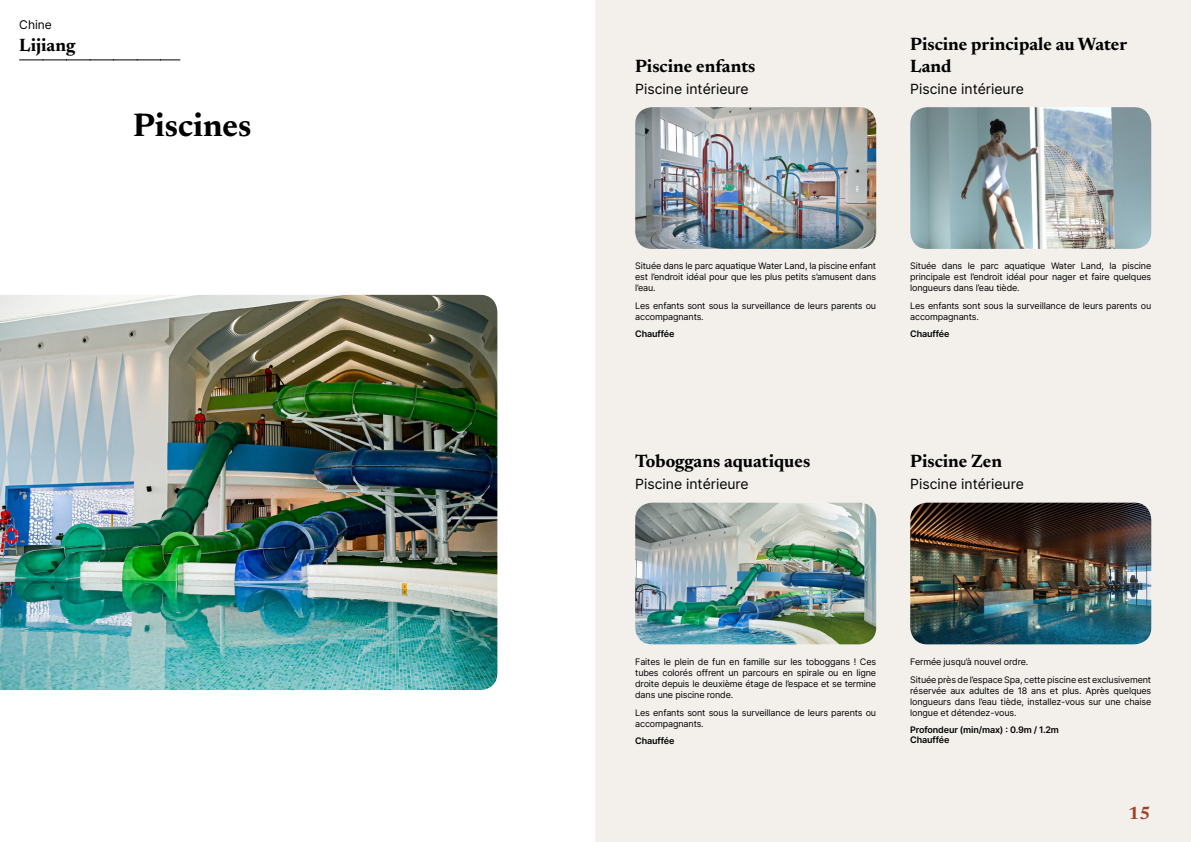
<style>
.page{position:relative;width:1191px;height:842px;background:#fff}
.page>*{position:absolute;margin:0;border:0;box-sizing:border-box;transform-origin:0 0}
.t1{font:700 33px "Newsreader 24 pt";color:#000}
.t2{font:700 18px/22px "Newsreader 24 pt";color:#000}
.t3{font:700 18px "Newsreader 24 pt";color:#9d432c}
.t4{font:14px "Inter";color:#000}
.t5{font:12px "Inter";color:#000}
.t6{font:9px/11px "Inter";letter-spacing:-.015em;color:#000;text-align:justify}
.t7{font:600 9px/10px "Inter";letter-spacing:-.015em;color:#000}
</style>
<div class="page">
<div style="left:595px;top:0;width:596px;height:842px;background:#f3f0ec"></div>
<img style="left:0;top:295px;width:497px;height:395px">
<img style="left:635px;top:107px;width:241px;height:142px">
<img style="left:635px;top:503px;width:241px;height:141px">
<img style="left:910px;top:107px;width:241px;height:142px">
<img style="left:910px;top:503px;width:241px;height:141px">
<svg style="left:20px;top:60px;width:160px;height:1px"></svg>
<h3 class="t5" style="left:19px;top:15px;width:34px">Chine</h3>
<h2 class="t2" style="left:19px;top:33px;width:57px">Lijiang</h2>
<h1 class="t1" style="left:133px;top:101px;width:120px">Piscines</h1>
<h2 class="t2" style="left:635px;top:54px;width:122px">Piscine enfants</h2>
<h3 class="t4" style="left:635px;top:78px;width:115px">Piscine intérieure</h3>
<h2 class="t2" style="left:910px;top:32px;width:218px">Piscine principale au Water<br>Land</h2>
<h3 class="t4" style="left:910px;top:78px;width:115px">Piscine intérieure</h3>
<p class="t6" style="left:635px;top:260px;width:242px">Située dans le parc aquatique Water Land, la piscine enfant est l’endroit idéal pour que les plus petits s’amusent dans l’eau.</p>
<p class="t6" style="left:635px;top:300px;width:242px">Les enfants sont sous la surveillance de leurs parents ou accompagnants.</p>
<p class="t7" style="left:635px;top:329px;width:41px">Chauffée</p>
<p class="t6" style="left:910px;top:260px;width:242px">Située dans le parc aquatique Water Land, la piscine principale est l’endroit idéal pour nager et faire quelques longueurs dans l’eau tiède.</p>
<p class="t6" style="left:910px;top:300px;width:242px">Les enfants sont sous la surveillance de leurs parents ou accompagnants.</p>
<p class="t7" style="left:910px;top:329px;width:41px">Chauffée</p>
<h2 class="t2" style="left:635px;top:449px;width:176px">Toboggans aquatiques</h2>
<h3 class="t4" style="left:635px;top:474px;width:115px">Piscine intérieure</h3>
<h2 class="t2" style="left:910px;top:449px;width:93px">Piscine Zen</h2>
<h3 class="t4" style="left:910px;top:474px;width:115px">Piscine intérieure</h3>
<p class="t6" style="left:635px;top:656px;width:242px">Faites le plein de fun en famille sur les toboggans ! Ces tubes colorés offrent un parcours en spirale ou en ligne droite depuis le deuxième étage de l’espace et se termine dans une piscine ronde.</p>
<p class="t6" style="left:635px;top:707px;width:242px">Les enfants sont sous la surveillance de leurs parents ou accompagnants.</p>
<p class="t7" style="left:635px;top:735px;width:41px">Chauffée</p>
<p class="t6" style="left:910px;top:652px;width:242px;line-height:18.1px">Fermée jusqu’à nouvel ordre.<br>Située près de l’espace Spa, cette piscine est exclusivement</p>
<p class="t6" style="left:910px;top:685px;width:242px">réservée aux adultes de 18 ans et plus. Après quelques longueurs dans l’eau tiède, installez-vous sur une chaise longue et détendez-vous.</p>
<p class="t7" style="left:910px;top:724px;width:150px">Profondeur (min/max) : 0.9m / 1.2m<br>Chauffée</p>
<h2 class="t3" style="left:1128px;top:800px;width:24px">15</h2>
</div>
